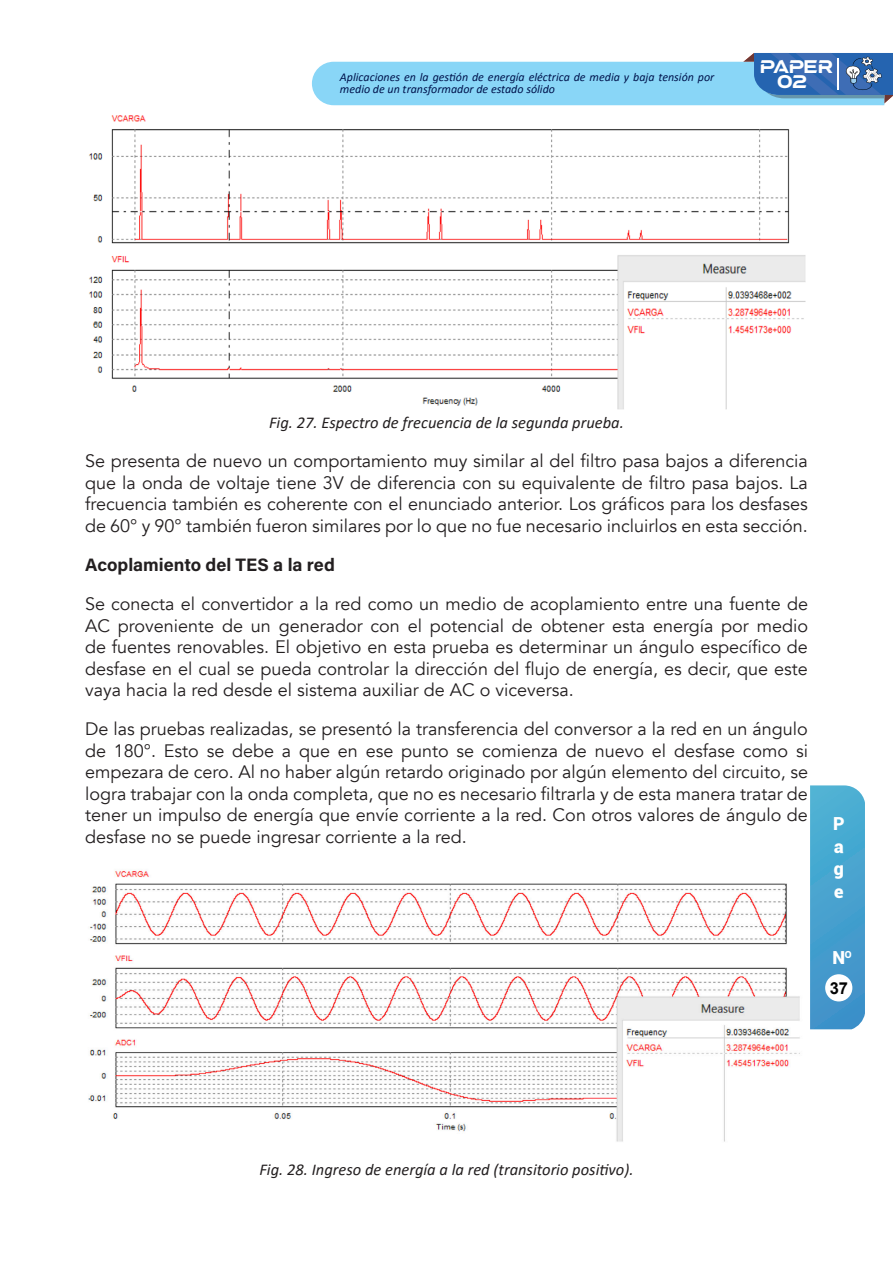
<style>
.page{position:relative;width:893px;height:1263px;background:#fff}
.page>*{position:absolute;margin:0;border:0;box-sizing:border-box;transform-origin:0 0}
.t1{font:18px/21.6px "Avenir";color:#231f20;text-align:justify}
.Titulo2{font:700 18px "Acumin Pro";color:#231f20}
.t2{font:900 18px/22.5px "Roboto";color:#fff;text-align:justify}
.Titulo_de_grafico{font:italic 16.5px "Calibri";color:#231f20}
.t3{font:16.5px/15px "a Atmospheric";color:#fff;text-align:center}
.t4{font:700 16.5px "Arial";color:#030303}
.t5{font:italic 12px/12px "Calibri";color:#00144d}
</style>
<div class="page">
<svg style="left:312px;top:53px;width:581px;height:52px;background:#8bc8ea"></svg>
<svg style="left:810px;top:785px;width:55px;height:244px;background:#49a2cf"></svg>
<div style="left:825px;top:974px;width:27px;height:27px;background:#fff;border-radius:50%"></div>
<img style="left:88px;top:115px;width:718px;height:295px">
<img style="left:88px;top:870px;width:712px;height:272px">
<p class="t5" style="left:340px;top:71px;width:376px">Aplicaciones en la gestión de energía eléctrica de media y baja tensión por medio de un transformador de estado sólido</p>
<p class="t3" style="left:760px;top:61px;width:74px">PAPER<br>02</p>
<p class="Titulo_de_grafico" style="left:269px;top:411px;width:356px">Fig. 27. Espectro de frecuencia de la segunda prueba.</p>
<p class="t1" style="left:85px;top:450px;width:724px">Se presenta de nuevo un comportamiento muy similar al del filtro pasa bajos a diferencia que la onda de voltaje tiene 3V de diferencia con su equivalente de filtro pasa bajos. La frecuencia también es coherente con el enunciado anterior. Los gráficos para los desfases de 60° y 90° también fueron similares por lo que no fue necesario incluirlos en esta sección.</p>
<p class="Titulo2" style="left:85px;top:552px;width:251px">Acoplamiento del TES a la red</p>
<p class="t1" style="left:85px;top:593px;width:724px">Se conecta el convertidor a la red como un medio de acoplamiento entre una fuente de AC proveniente de un generador con el potencial de obtener esta energía por medio de fuentes renovables. El objetivo en esta prueba es determinar un ángulo específico de desfase en el cual se pueda controlar la dirección del flujo de energía, es decir, que este vaya hacia la red desde el sistema auxiliar de AC o viceversa.</p>
<p class="t1" style="left:85px;top:718px;width:724px">De las pruebas realizadas, se presentó la transferencia del conversor a la red en un ángulo de 180°. Esto se debe a que en ese punto se comienza de nuevo el desfase como si empezara de cero. Al no haber algún retardo originado por algún elemento del circuito, se logra trabajar con la onda completa, que no es necesario filtrarla y de esta manera tratar de tener un impulso de energía que envíe corriente a la red. Con otros valores de ángulo de desfase no se puede ingresar corriente a la red.</p>
<p class="t2" style="left:833px;top:812px;width:13px">P a g e</p>
<p class="t2" style="left:832px;top:945px;width:22px">Nº</p>
<p class="t4" style="left:830px;top:977px;width:20px">37</p>
<p class="Titulo_de_grafico" style="left:259px;top:1158px;width:376px">Fig. 28. Ingreso de energía a la red (transitorio positivo).</p>
</div>
